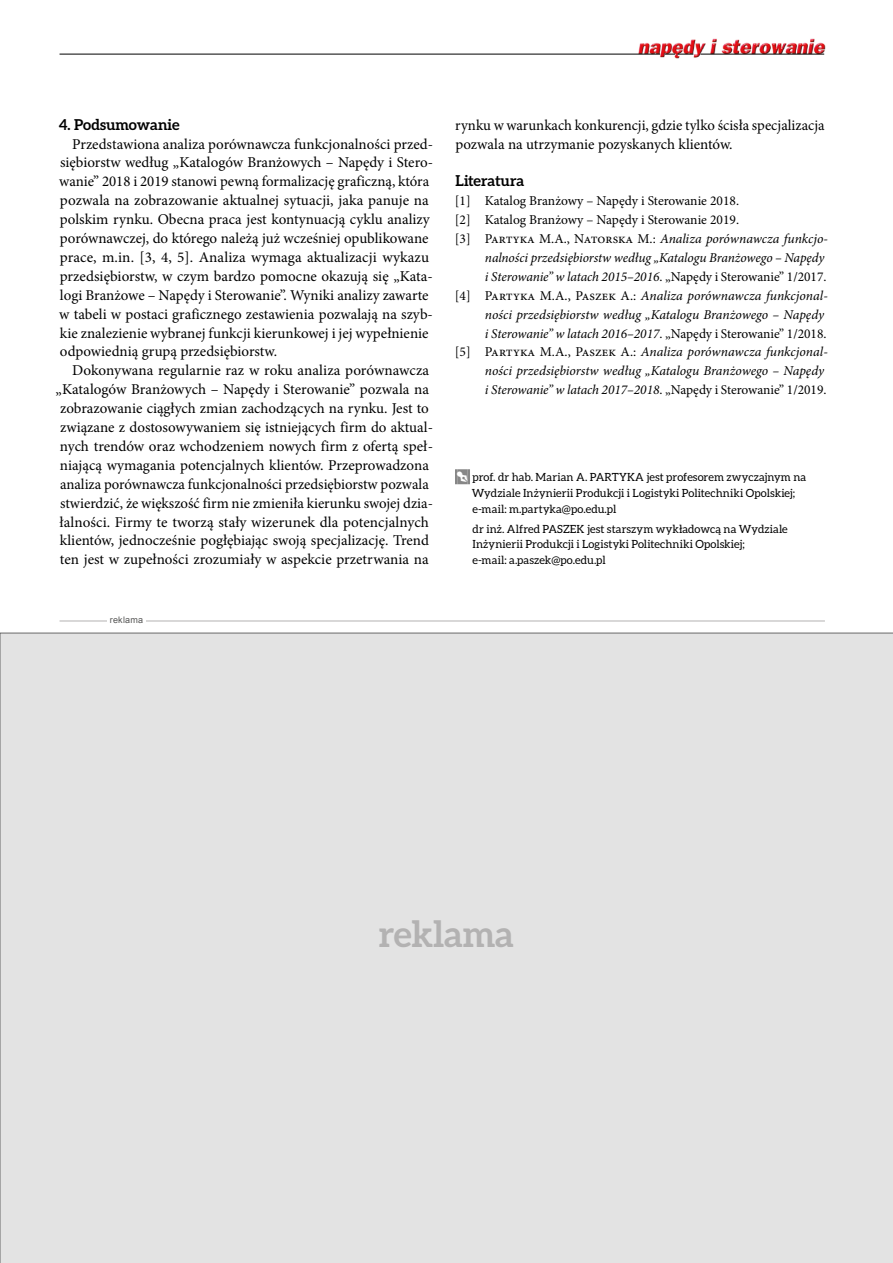
<style>
.page{position:relative;width:893px;height:1263px;background:#fff}
.page>*{position:absolute;margin:0;border:0;box-sizing:border-box;transform-origin:0 0}
.t1{font:700 36px "Aleo";letter-spacing:-.005em;color:#b3b2b2}
.t2{font:15px/18.9px "Minion Pro";color:#000}
.t3{font:700 15px "Aleo";letter-spacing:-.005em;color:#000}
.t4{font:italic 13.5px "Minion Pro";letter-spacing:-.005em;color:#000}
.t5{font:13.5px "Minion Pro";color:#000}
.t6{font:11.25px/15.9px "Aleo";letter-spacing:.01em;color:#000}
.t7{font:9px "Arial";letter-spacing:.02em;color:#575756}
.s1{font-style:italic}
.s2{font-style:normal}
</style>
<div class="page">
<img style="left:636px;top:38px;width:190px;height:21px">
<hr style="left:60px;top:54px;width:600px;height:1px;background:#000">
<svg style="left:665px;top:54px;width:28px;height:1px"></svg>
<hr style="left:700px;top:54px;width:124px;height:1px;background:#000">
<hr style="left:60px;top:621px;width:765px;height:1px;background:#b3b2b2">
<div style="left:107px;top:616px;width:39px;height:10px;background:#fff"></div>
<div style="left:0;top:633px;width:893px;height:630px;background:#e3e3e3"></div>
<svg style="left:455px;top:469px;width:15px;height:15px"></svg>
<p class="t3" style="left:59px;top:116px;width:122px">4. Podsumowanie</p>
<p class="t2" style="left:59px;top:134px;width:375px;text-indent:13px">Przedstawiona analiza porównawcza funkcjonalności przed&shy;siębiorstw według „Katalogów Branżowych – Napędy i Stero&shy;wanie” 2018 i 2019 stanowi pewną formalizację graficzną, która pozwala na zobrazowanie aktualnej sytuacji, jaka panuje na polskim rynku. Obecna praca jest kontynuacją cyklu analizy porównawczej, do którego należą już wcześniej opublikowane prace, m.in. [3, 4, 5]. Analiza wymaga aktualizacji wykazu przedsiębiorstw, w czym bardzo pomocne okazują się „Kata&shy;logi Branżowe – Napędy i Sterowanie”. Wyniki analizy zawarte w tabeli w postaci graficznego zestawienia pozwalają na szyb&shy;kie znalezienie wybranej funkcji kierunkowej i jej wypełnienie odpowiednią grupą przedsiębiorstw.</p>
<p class="t2" style="left:56px;top:361px;width:379px;text-align:right">Dokonywana regularnie raz w roku analiza porównawcza „Katalogów Branżowych – Napędy i Sterowanie” pozwala na zobrazowanie ciągłych zmian zachodzących na rynku. Jest to związane z dostosowywaniem się istniejących firm do aktual&shy;nych trendów oraz wchodzeniem nowych firm z ofertą speł&shy;niającą wymagania potencjalnych klientów. Przeprowadzona analiza porównawcza funkcjonalności przedsiębiorstw pozwala stwierdzić, że większość firm nie zmieniła kierunku swojej dzia&shy;łalności. Firmy te tworzą stały wizerunek dla potencjalnych klientów, jednocześnie pogłębiając swoją specjalizację. Trend ten jest w zupełności zrozumiały w aspekcie przetrwania na</p>
<p class="t7" style="left:110px;top:614px;width:35px">reklama</p>
<p class="t2" style="left:455px;top:115px;width:371px">rynku w warunkach konkurencji, gdzie tylko ścisła specjalizacja pozwala na utrzymanie pozyskanych klientów.</p>
<p class="t3" style="left:455px;top:172px;width:70px">Literatura</p>
<p class="t5" style="left:455px;top:192px;width:286px">[1] Katalog Branżowy – Napędy i Sterowanie 2018.</p>
<p class="t5" style="left:455px;top:211px;width:286px">[2] Katalog Branżowy – Napędy i Sterowanie 2019.</p>
<p class="t5" style="left:455px;top:230px;width:375px">[3] Partyka M.A., Natorska M.: <span class="s1">Analiza porównawcza funkcjo-</span></p>
<p class="t4" style="left:485px;top:248px;width:341px">nalności przedsiębiorstw według „Katalogu Branżowego – Napędy</p>
<p class="t4" style="left:485px;top:267px;width:343px">i Sterowanie” w latach 2015–2016<span class="s2">. „Napędy i Sterowanie” 1/2017.</span></p>
<p class="t4" style="left:455px;top:286px;width:375px"><span class="s2">[4] Partyka M.A., Paszek A.:</span> Analiza porównawcza funkcjonal-</p>
<p class="t4" style="left:485px;top:305px;width:341px">ności przedsiębiorstw według „Katalogu Branżowego – Napędy</p>
<p class="t4" style="left:485px;top:324px;width:343px">i Sterowanie” w latach 2016–2017<span class="s2">. „Napędy i Sterowanie” 1/2018.</span></p>
<p class="t4" style="left:455px;top:343px;width:375px"><span class="s2">[5] Partyka M.A., Paszek A.:</span> Analiza porównawcza funkcjonal-</p>
<p class="t4" style="left:485px;top:362px;width:341px">ności przedsiębiorstw według „Katalogu Branżowego – Napędy</p>
<p class="t4" style="left:485px;top:381px;width:343px">i Sterowanie” w latach 2017–2018<span class="s2">. „Napędy i Sterowanie” 1/2019.</span></p>
<p class="t6" style="left:472px;top:469px;width:336px">prof. dr hab. Marian A. PARTYKA jest profesorem zwyczajnym na<br>Wydziale Inżynierii Produkcji i Logistyki Politechniki Opolskiej; e-mail: m.partyka@po.edu.pl</p>
<p class="t6" style="left:473px;top:520px;width:317px">dr inż. Alfred PASZEK jest starszym wykładowcą na Wydziale<br>Inżynierii Produkcji i Logistyki Politechniki Opolskiej;<br>e-mail: a.paszek@po.edu.pl</p>
<h1 class="t1" style="left:379px;top:913px;width:136px">reklama</h1>
</div>
